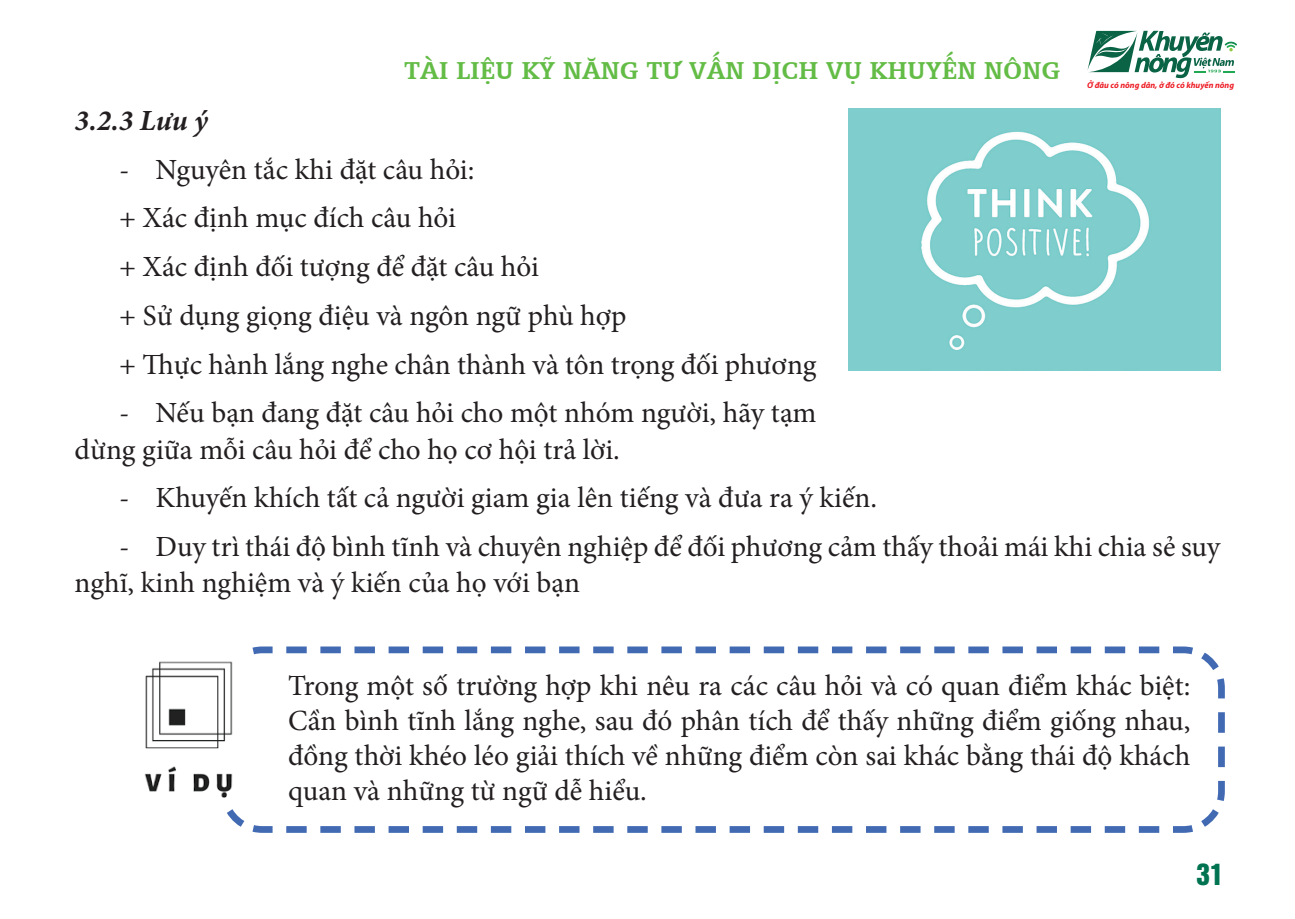
<style>
.page{position:relative;width:1295px;height:919px;background:#fff}
.page>*{position:absolute;margin:0;border:0;box-sizing:border-box;transform-origin:0 0}
.t1{font:29.25px/35.1px "Minion Pro";color:#231f20}
.t2{font:italic 700 29.25px "Minion Pro";color:#231f20}
.t3{font:27px "UVN Ai Cap Nang";color:#63bc46}
.t4{font:27px "UTM Helvet Ins";color:#007351}
.t5{font:italic 700 8.55px "Myriad Pro";color:#ed1c24}
</style>
<div class="page">
<svg style="left:1087px;top:31px;width:150px;height:47px"></svg>
<img style="left:848px;top:108px;width:372px;height:262px">
<svg style="left:227px;top:646px;width:998px;height:187px"></svg>
<img style="left:144px;top:652px;width:103px;height:150px">
<p class="t3" style="left:404px;top:51px;width:657px">TÀI LIỆU KỸ NĂNG TƯ VẤN DỊCH VỤ KHUYẾN NÔNG</p>
<p class="t5" style="left:1087px;top:79px;width:148px">Ở đâu có nông dân, ở đó có khuyến nông</p>
<p class="t2" style="left:75px;top:100px;width:135px">3.2.3 Lưu ý</p>
<p class="t1" style="left:119px;top:152px;width:357px">- Nguyên tắc khi đặt câu hỏi:</p>
<p class="t1" style="left:119px;top:200px;width:338px">+ Xác định mục đích câu hỏi</p>
<p class="t1" style="left:119px;top:249px;width:421px">+ Xác định đối tượng để đặt câu hỏi</p>
<p class="t1" style="left:119px;top:298px;width:509px">+ Sử dụng giọng điệu và ngôn ngữ phù hợp</p>
<p class="t1" style="left:119px;top:347px;width:699px">+ Thực hành lắng nghe chân thành và tôn trọng đối phương</p>
<p class="t1" style="left:75px;top:395px;width:743px;line-height:36px;text-indent:45px">- Nếu bạn đang đặt câu hỏi cho một nhóm người, hãy tạm dừng giữa mỗi câu hỏi để cho họ cơ hội trả lời.</p>
<p class="t1" style="left:119px;top:480px;width:759px">- Khuyến khích tất cả người giam gia lên tiếng và đưa ra ý kiến.</p>
<p class="t1" style="left:75px;top:529px;width:1147px;line-height:36px;text-indent:45px">- Duy trì thái độ bình tĩnh và chuyên nghiệp để đối phương cảm thấy thoải mái khi chia sẻ suy nghĩ, kinh nghiệm và ý kiến của họ với bạn</p>
<p class="t1" style="left:288px;top:667px;width:903px;text-align:justify">Trong một số trường hợp khi nêu ra các câu hỏi và có quan điểm khác biệt:<br>Cần bình tĩnh lắng nghe, sau đó phân tích để thấy những điểm giống nhau, đồng thời khéo léo giải thích về những điểm còn sai khác bằng thái độ khách quan và những từ ngữ dễ hiểu.</p>
<p class="t4" style="left:1196px;top:852px;width:28px">31</p>
</div>
